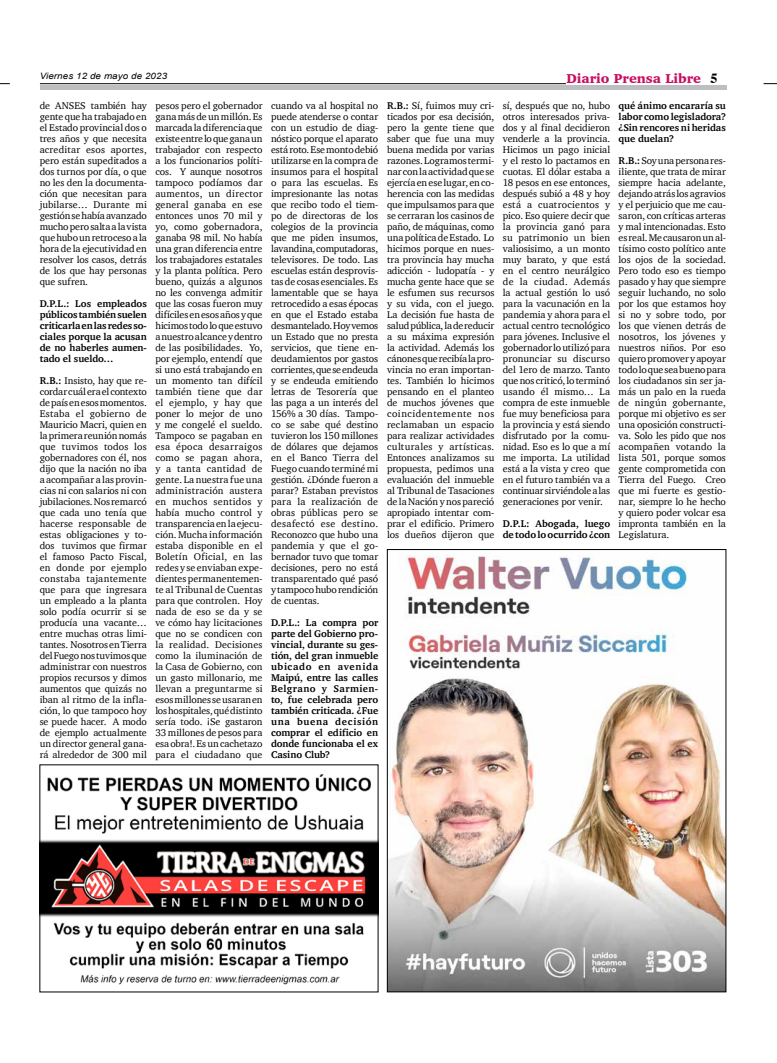
<style>
.page{position:relative;width:777px;height:1063px;background:#fff}
.page>*{position:absolute;margin:0;border:0;box-sizing:border-box;transform-origin:0 0}
.t1{font:700 14px "Times";color:#000}
.t2{font:900 13.2px "Charter";color:#c80c5f}
.t3{font:10px/11px "Charter";letter-spacing:-.005em;color:#000;text-align:justify}
.t4{font:700 10px/11px "Charter";letter-spacing:-.005em;color:#000;text-align:justify}
.t5{font:italic 8.8px "Arial";letter-spacing:.01em;color:#000;scale:1.11 1}
.s1{font-weight:700}
</style>
<div class="page">
<hr style="left:40px;top:83px;width:526px;height:1px;background:#000">
<hr style="left:40px;top:85px;width:686px;height:4px;background:#bcbec0">
<svg style="left:763px;top:83px;width:14px;height:1px"></svg>
<img style="left:42px;top:774px;width:334px;height:211px">
<img style="left:389px;top:553px;width:335px;height:437px">
<div style="left:387px;top:549px;width:339px;height:443px;border:1px solid #000"></div>
<p class="t5" style="left:40px;top:70px;width:116px">Viernes 12 de mayo de 2023</p>
<h2 class="t2" style="left:566px;top:71px;width:136px">Diario Prensa Libre</h2>
<p class="t3" style="left:40px;top:100px;width:109px">de ANSES también hay gente que ha trabajado en el Estado provincial dos o tres años y que necesita acreditar esos aportes, pero están supeditados a dos turnos por día, o que no les den la documenta&shy;ción que necesitan para jubilarse… Durante mi gestión se había avanzado mucho pero salta a la vista que hubo un retroceso a la hora de la ejecutividad en resolver los casos, detrás de los que hay personas que sufren.</p>
<p class="t4" style="left:40px;top:298px;width:109px">D.P.L.: Los empleados públicos también suelen criticarla en las redes so&shy;ciales porque la acusan de no haberles aumen&shy;tado el sueldo…</p>
<p class="t3" style="left:40px;top:375px;width:109px"><span class="s1">R.B.:</span> Insisto, hay que re&shy;cordar cuál era el contexto de país en esos momentos.<br>Estaba el gobierno de Mauricio Macri, quien en la primera reunión nomás que tuvimos todos los gobernadores con él, nos dijo que la nación no iba a acompañar a las provin&shy;cias ni con salarios ni con jubilaciones. Nos remarcó que cada uno tenía que hacerse responsable de estas obligaciones y to&shy;dos tuvimos que firmar el famoso Pacto Fiscal, en donde por ejemplo constaba tajantemente que para que ingresara un empleado a la planta solo podía ocurrir si se producía una vacante… entre muchas otras limi&shy;tantes. Nosotros en Tierra del Fuego nos tuvimos que administrar con nuestros propios recursos y dimos aumentos que quizás no iban al ritmo de la infla&shy;ción, lo que tampoco hoy se puede hacer. A modo de ejemplo actualmente un director general gana&shy;rá alrededor de 300 mil</p>
<h1 class="t1" style="left:710px;top:65px;width:8px">5</h1>
<p class="t3" style="left:387px;top:100px;width:109px"><span class="s1">R.B.:</span> Sí, fuimos muy cri&shy;ticados por esa decisión, pero la gente tiene que saber que fue una muy buena medida por varias razones. Logramos termi&shy;nar con la actividad que se ejercía en ese lugar, en co&shy;herencia con las medidas que impulsamos para que se cerraran los casinos de paño, de máquinas, como una política de Estado. Lo hicimos porque en nues&shy;tra provincia hay mucha adicción - ludopatía - y mucha gente hace que se le esfumen sus recursos y su vida, con el juego.<br>La decisión fue hasta de salud pública, la de reducir a su máxima expresión la actividad. Además los cánones que recibía la pro&shy;vincia no eran importan&shy;tes. También lo hicimos pensando en el planteo de muchos jóvenes que coincidentemente nos reclamaban un espacio para realizar actividades culturales y artísticas.<br>Entonces analizamos su propuesta, pedimos una evaluación del inmueble al Tribunal de Tasaciones de la Nación y nos pareció apropiado intentar com&shy;prar el edificio. Primero los dueños dijeron que</p>
<p class="t3" style="left:503px;top:100px;width:109px">sí, después que no, hubo otros interesados priva&shy;dos y al final decidieron venderle a la provincia.<br>Hicimos un pago inicial y el resto lo pactamos en cuotas. El dólar estaba a 18 pesos en ese entonces, después subió a 48 y hoy está a cuatrocientos y pico. Eso quiere decir que la provincia ganó para su patrimonio un bien valiosisimo, a un monto muy barato, y que está en el centro neurálgico de la ciudad. Además la actual gestión lo usó para la vacunación en la pandemia y ahora para el actual centro tecnológico para jóvenes. Inclusive el gobernador lo utilizó para pronunciar su discurso del 1ero de marzo. Tanto que nos criticó, lo terminó usando él mismo… La compra de este inmueble fue muy beneficiosa para la provincia y está siendo disfrutado por la comu&shy;nidad. Eso es lo que a mí me importa. La utilidad está a la vista y creo que en el futuro también va a continuar sirviéndole a las generaciones por venir.</p>
<p class="t4" style="left:618px;top:100px;width:109px">qué ánimo encararía su labor como legisladora? ¿Sin rencores ni heridas que duelan?</p>
<p class="t3" style="left:618px;top:155px;width:109px"><span class="s1">R.B.:</span> Soy una persona res&shy;iliente, que trata de mirar siempre hacia adelante, dejando atrás los agravios y el perjuicio que me cau&shy;saron, con críticas arteras y mal intencionadas. Esto es real. Me causaron un al&shy;tísimo costo político ante los ojos de la sociedad.<br>Pero todo eso es tiempo pasado y hay que siempre seguir luchando, no solo por los que estamos hoy si no y sobre todo, por los que vienen detrás de nosotros, los jóvenes y nuestros niños. Por eso quiero promover y apoyar todo lo que sea bueno para los ciudadanos sin ser ja&shy;más un palo en la rueda de ningún gobernante, porque mi objetivo es ser una oposición constructi&shy;va. Solo les pido que nos acompañen votando la lista 501, porque somos gente comprometida con Tierra del Fuego. Creo que mi fuerte es gestio&shy;nar, siempre lo he hecho y quiero poder volcar esa impronta también en la Legislatura.</p>
<p class="t3" style="left:155px;top:100px;width:109px">pesos pero el gobernador gana más de un millón. Es marcada la diferencia que existe entre lo que gana un trabajador con respecto a los funcionarios políti&shy;cos. Y aunque nosotros tampoco podíamos dar aumentos, un director general ganaba en ese entonces unos 70 mil y yo, como gobernadora, ganaba 98 mil. No había una gran diferencia entre los trabajadores estatales y la planta política. Pero bueno, quizás a algunos no les convenga admitir que las cosas fueron muy difíciles en esos años y que hicimos todo lo que estuvo a nuestro alcance y dentro de las posibilidades. Yo, por ejemplo, entendí que si uno está trabajando en un momento tan difícil también tiene que dar el ejemplo, y hay que poner lo mejor de uno y me congelé el sueldo.<br>Tampoco se pagaban en esa época desarraigos como se pagan ahora, y a tanta cantidad de gente. La nuestra fue una administración austera en muchos sentidos y había mucho control y transparencia en la ejecu&shy;ción. Mucha información estaba disponible en el Boletín Oficial, en las redes y se enviaban expe&shy;dientes permanentemen&shy;te al Tribunal de Cuentas para que controlen. Hoy nada de eso se da y se ve cómo hay licitaciones que no se condicen con la realidad. Decisiones como la iluminación de la Casa de Gobierno, con un gasto millonario, me llevan a preguntarme si esos millones se usaran en los hospitales, qué distinto sería todo. ¡Se gastaron 33 millones de pesos para esa obra!. Es un cachetazo para el ciudadano que</p>
<p class="t3" style="left:271px;top:100px;width:109px">cuando va al hospital no puede atenderse o contar con un estudio de diag&shy;nóstico porque el aparato está roto. Ese monto debió utilizarse en la compra de insumos para el hospital o para las escuelas. Es impresionante las notas que recibo todo el tiem&shy;po de directoras de los colegios de la provincia que me piden insumos, lavandina, computadoras, televisores. De todo. Las escuelas están desprovis&shy;tas de cosas esenciales. Es lamentable que se haya retrocedido a esas épocas en que el Estado estaba desmantelado. Hoy vemos un Estado que no presta servicios, que tiene en&shy;deudamientos por gastos corrientes, que se endeuda y se endeuda emitiendo letras de Tesorería que las paga a un interés del 156% a 30 días. Tampo&shy;co se sabe qué destino tuvieron los 150 millones de dólares que dejamos en el Banco Tierra del Fuego cuando terminé mi gestión. ¿Dónde fueron a parar? Estaban previstos para la realización de obras públicas pero se desafectó ese destino.<br>Reconozco que hubo una pandemia y que el go&shy;bernador tuvo que tomar decisiones, pero no está transparentado qué pasó y tampoco hubo rendición de cuentas.</p>
<p class="t4" style="left:503px;top:518px;width:109px">D.P.L: Abogada, luego de todo lo ocurrido ¿con</p>
<p class="t4" style="left:271px;top:617px;width:109px">D.P.L.: La compra por parte del Gobierno pro&shy;vincial, durante su ges&shy;tión, del gran inmueble ubicado en avenida Maipú, entre las calles Belgrano y Sarmien&shy;to, fue celebrada pero también criticada. ¿Fue una buena decisión comprar el edificio en donde funcionaba el ex Casino Club?</p>
</div>
